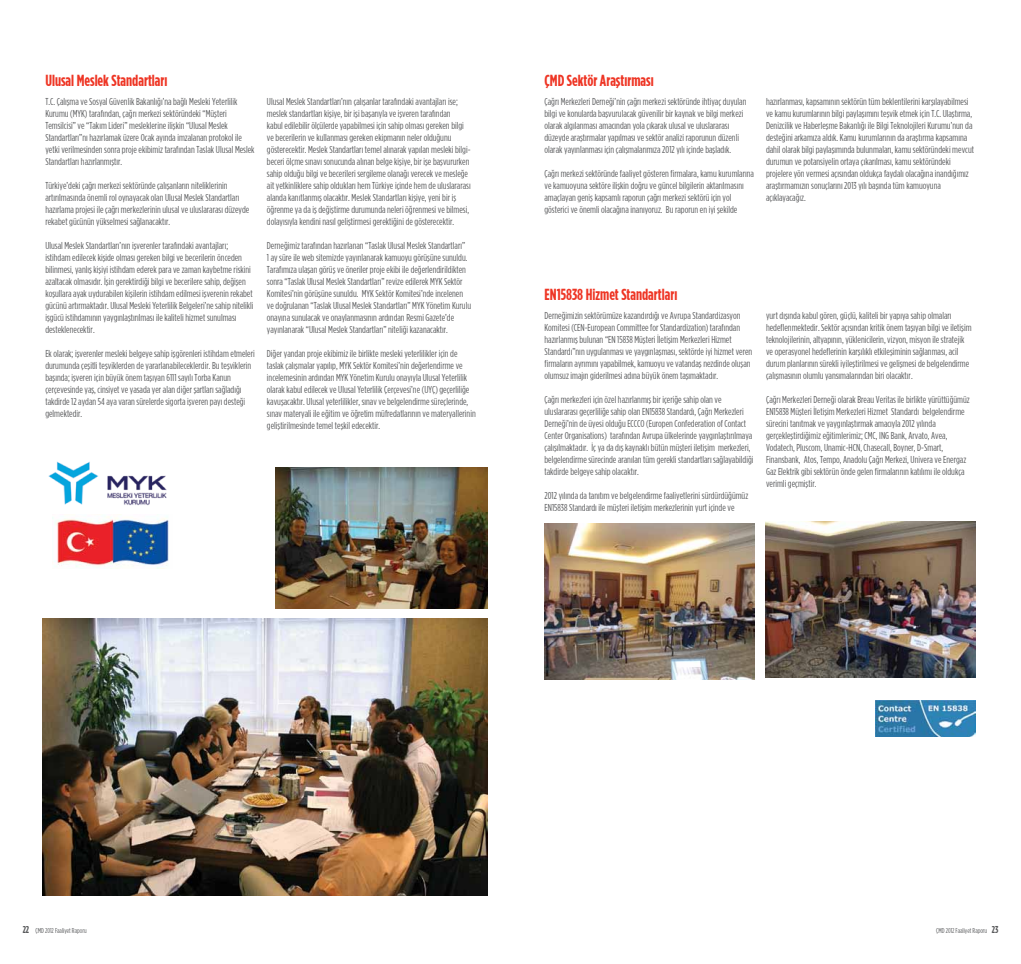
<style>
.page{position:relative;width:1021px;height:964px;background:#fff}
.page>*{position:absolute;margin:0;border:0;box-sizing:border-box;transform-origin:0 0}
.t1{font:700 16px "Gotham Condensed TRUN";color:#ee3524}
.t2{font:10px/12px "Gotham Condensed TRUN";color:#58595b}
.t3{font:7px "Gotham Condensed TRUN";color:#58595b}
.s1{font-weight:700;font-size:10px}
</style>
<div class="page">
<img style="left:544px;top:524px;width:210px;height:156px">
<img style="left:875px;top:700px;width:100px;height:36px">
<img style="left:275px;top:467px;width:213px;height:142px">
<img style="left:765px;top:521px;width:210px;height:156px">
<img style="left:43px;top:619px;width:445px;height:276px">
<img style="left:54px;top:514px;width:115px;height:55px">
<img style="left:48px;top:461px;width:119px;height:45px">
<h1 class="t1" style="left:45px;top:72px;width:124px">Ulusal Meslek Standartları</h1>
<p class="t2" style="left:45px;top:96px;width:211px">T.C. Çalışma ve Sosyal Güvenlik Bakanlığı’na bağlı Mesleki Yeterlilik Kurumu (MYK) tarafından, çağrı merkezi sektöründeki “Müşteri Temsilcisi” ve “Takım Lideri” mesleklerine ilişkin “Ulusal Meslek Standartları”nı hazırlamak üzere Ocak ayında imzalanan protokol ile yetki verilmesinden sonra proje ekibimiz tarafından Taslak Ulusal Meslek Standartları hazırlanmıştır.</p>
<p class="t2" style="left:45px;top:180px;width:205px">Türkiye’deki çağrı merkezi sektöründe çalışanların niteliklerinin artırılmasında önemli rol oynayacak olan Ulusal Meslek Standartları hazırlama projesi ile çağrı merkezlerinin ulusal ve uluslararası düzeyde rekabet gücünün yükselmesi sağlanacaktır.</p>
<p class="t2" style="left:45px;top:240px;width:210px">Ulusal Meslek Standartları’nın işverenler tarafındaki avantajları; istihdam edilecek kişide olması gereken bilgi ve becerilerin önceden bilinmesi, yanlış kişiyi istihdam ederek para ve zaman kaybetme riskini azaltacak olmasıdır. İşin gerektirdiği bilgi ve becerilere sahip, değişen koşullara ayak uydurabilen kişilerin istihdam edilmesi işverenin rekabet gücünü artırmaktadır. Ulusal Mesleki Yeterlilik Belgeleri’ne sahip nitelikli işgücü istihdamının yaygınlaştırılması ile kaliteli hizmet sunulması desteklenecektir.</p>
<p class="t2" style="left:45px;top:348px;width:211px">Ek olarak; işverenler mesleki belgeye sahip işgörenleri istihdam etmeleri durumunda çeşitli teşviklerden de yararlanabileceklerdir. Bu teşviklerin başında; işveren için büyük önem taşıyan 6111 sayılı Torba Kanun çerçevesinde yaş, cinsiyet ve yasada yer alan diğer şartları sağladığı takdirde 12 aydan 54 aya varan sürelerde sigorta işveren payı desteği gelmektedir.</p>
<p class="t2" style="left:267px;top:96px;width:205px">Ulusal Meslek Standartları’nın çalışanlar tarafındaki avantajları ise; meslek standartları kişiye, bir işi başarıyla ve işveren tarafından<br>kabul edilebilir ölçülerde yapabilmesi için sahip olması gereken bilgi ve becerilerin ve kullanması gereken ekipmanın neler olduğunu gösterecektir. Meslek Standartları temel alınarak yapılan mesleki bilgi&shy;beceri ölçme sınavı sonucunda alınan belge kişiye, bir işe başvururken sahip olduğu bilgi ve becerileri sergileme olanağı verecek ve mesleğe ait yetkinliklere sahip oldukları hem Türkiye içinde hem de uluslararası alanda kanıtlanmış olacaktır. Meslek Standartları kişiye, yeni bir iş öğrenme ya da iş değiştirme durumunda neleri öğrenmesi ve bilmesi, dolayısıyla kendini nasıl geliştirmesi gerektiğini de gösterecektir.</p>
<p class="t2" style="left:267px;top:240px;width:206px">Derneğimiz tarafından hazırlanan “Taslak Ulusal Meslek Standartları”<br>1 ay süre ile web sitemizde yayınlanarak kamuoyu görüşüne sunuldu.<br>Tarafımıza ulaşan görüş ve öneriler proje ekibi ile değerlendirildikten sonra “Taslak Ulusal Meslek Standartları” revize edilerek MYK Sektör Komitesi’nin görüşüne sunuldu. MYK Sektör Komitesi’nde incelenen ve doğrulanan “Taslak Ulusal Meslek Standartları” MYK Yönetim Kurulu onayına sunulacak ve onaylanmasının ardından Resmi Gazete’de yayınlanarak “Ulusal Meslek Standartları” niteliği kazanacaktır.</p>
<p class="t2" style="left:267px;top:348px;width:210px">Diğer yandan proje ekibimiz ile birlikte mesleki yeterlilikler için de taslak çalışmalar yapılıp, MYK Sektör Komitesi’nin değerlendirme ve incelemesinin ardından MYK Yönetim Kurulu onayıyla Ulusal Yeterlilik olarak kabul edilecek ve Ulusal Yeterlilik Çerçevesi’ne (UYÇ) geçerliliğe kavuşacaktır. Ulusal yeterlilikler, sınav ve belgelendirme süreçlerinde, sınav materyali ile eğitim ve öğretim müfredatlarının ve materyallerinin geliştirilmesinde temel teşkil edecektir.</p>
<h1 class="t1" style="left:544px;top:72px;width:111px">ÇMD Sektör Araştırması</h1>
<p class="t2" style="left:544px;top:96px;width:203px">Çağrı Merkezleri Derneği’nin çağrı merkezi sektöründe ihtiyaç duyulan bilgi ve konularda başvurulacak güvenilir bir kaynak ve bilgi merkezi olarak algılanması amacından yola çıkarak ulusal ve uluslararası düzeyde araştırmalar yapılması ve sektör analizi raporunun düzenli olarak yayınlanması için çalışmalarımıza 2012 yılı içinde başladık.</p>
<p class="t2" style="left:544px;top:168px;width:211px">Çağrı merkezi sektöründe faaliyet gösteren firmalara, kamu kurumlarına ve kamuoyuna sektöre ilişkin doğru ve güncel bilgilerin aktarılmasını amaçlayan geniş kapsamlı raporun çağrı merkezi sektörü için yol gösterici ve önemli olacağına inanıyoruz. Bu raporun en iyi şekilde</p>
<p class="t2" style="left:766px;top:96px;width:209px">hazırlanması, kapsamının sektörün tüm beklentilerini karşılayabilmesi ve kamu kurumlarının bilgi paylaşımını teşvik etmek için T.C. Ulaştırma, Denizcilik ve Haberleşme Bakanlığı ile Bilgi Teknolojileri Kurumu’nun da desteğini arkamıza aldık. Kamu kurumlarının da araştırma kapsamına dahil olarak bilgi paylaşımında bulunmaları, kamu sektöründeki mevcut durumun ve potansiyelin ortaya çıkarılması, kamu sektöründeki projelere yön vermesi açısından oldukça faydalı olacağına inandığımız araştırmamızın sonuçlarını 2013 yılı başında tüm kamuoyuna açıklayacağız.</p>
<h1 class="t1" style="left:544px;top:286px;width:134px">EN15838 Hizmet Standartları</h1>
<p class="t2" style="left:544px;top:309px;width:209px">Derneğimizin sektörümüze kazandırdığı ve Avrupa Standardizasyon Komitesi (CEN-European Committee for Standardization) tarafından hazırlanmış bulunan “EN 15838 Müşteri İletişim Merkezleri Hizmet Standardı”nın uygulanması ve yaygınlaşması, sektörde iyi hizmet veren firmaların ayrımını yapabilmek, kamuoyu ve vatandaş nezdinde oluşan olumsuz imajın giderilmesi adına büyük önem taşımaktadır.</p>
<p class="t2" style="left:544px;top:393px;width:210px">Çağrı merkezleri için özel hazırlanmış bir içeriğe sahip olan ve uluslararası geçerliliğe sahip olan EN15838 Standardı, Çağrı Merkezleri Derneği’nin de üyesi olduğu ECCCO (Europen Confederation of Contact Center Organisations) tarafından Avrupa ülkelerinde yaygınlaştırılmaya çalışılmaktadır. İç ya da dış kaynaklı bütün müşteri iletişim merkezleri, belgelendirme sürecinde aranılan tüm gerekli standartları sağlayabildiği takdirde belgeye sahip olacaktır.</p>
<p class="t2" style="left:544px;top:489px;width:205px">2012 yılında da tanıtım ve belgelendirme faaliyetlerini sürdürdüğümüz<br>EN15838 Standardı ile müşteri iletişim merkezlerinin yurt içinde ve</p>
<p class="t2" style="left:766px;top:309px;width:207px">yurt dışında kabul gören, güçlü, kaliteli bir yapıya sahip olmaları hedeflenmektedir. Sektör açısından kritik önem taşıyan bilgi ve iletişim teknolojilerinin, altyapının, yüklenicilerin, vizyon, misyon ile stratejik ve operasyonel hedeflerinin karşılıklı etkileşiminin sağlanması, acil durum planlarının sürekli iyileştirilmesi ve gelişmesi de belgelendirme çalışmasının olumlu yansımalarından biri olacaktır.</p>
<p class="t2" style="left:766px;top:393px;width:205px">Çağrı Merkezleri Derneği olarak Breau Veritas ile birlikte yürüttüğümüz EN15838 Müşteri İletişim Merkezleri Hizmet Standardı belgelendirme sürecini tanıtmak ve yaygınlaştırmak amacıyla 2012 yılında gerçekleştirdiğimiz eğitimlerimiz; CMC, ING Bank, Arvato, Avea, Vodatech, Pluscom, Unamic-HCN, Chasecall, Boyner, D-Smart, Finansbank, Atos, Tempo, Anadolu Çağrı Merkezi, Univera ve Energaz Gaz Elektrik gibi sektörün önde gelen firmalarının katılımı ile oldukça verimli geçmiştir.</p>
<p class="t3" style="left:23px;top:927px;width:65px"><span class="s1">22</span> ÇMD 2012 Faaliyet Raporu</p>
<p class="t3" style="left:936px;top:927px;width:64px">ÇMD 2012 Faaliyet Raporu <span class="s1">23</span></p>
</div>
